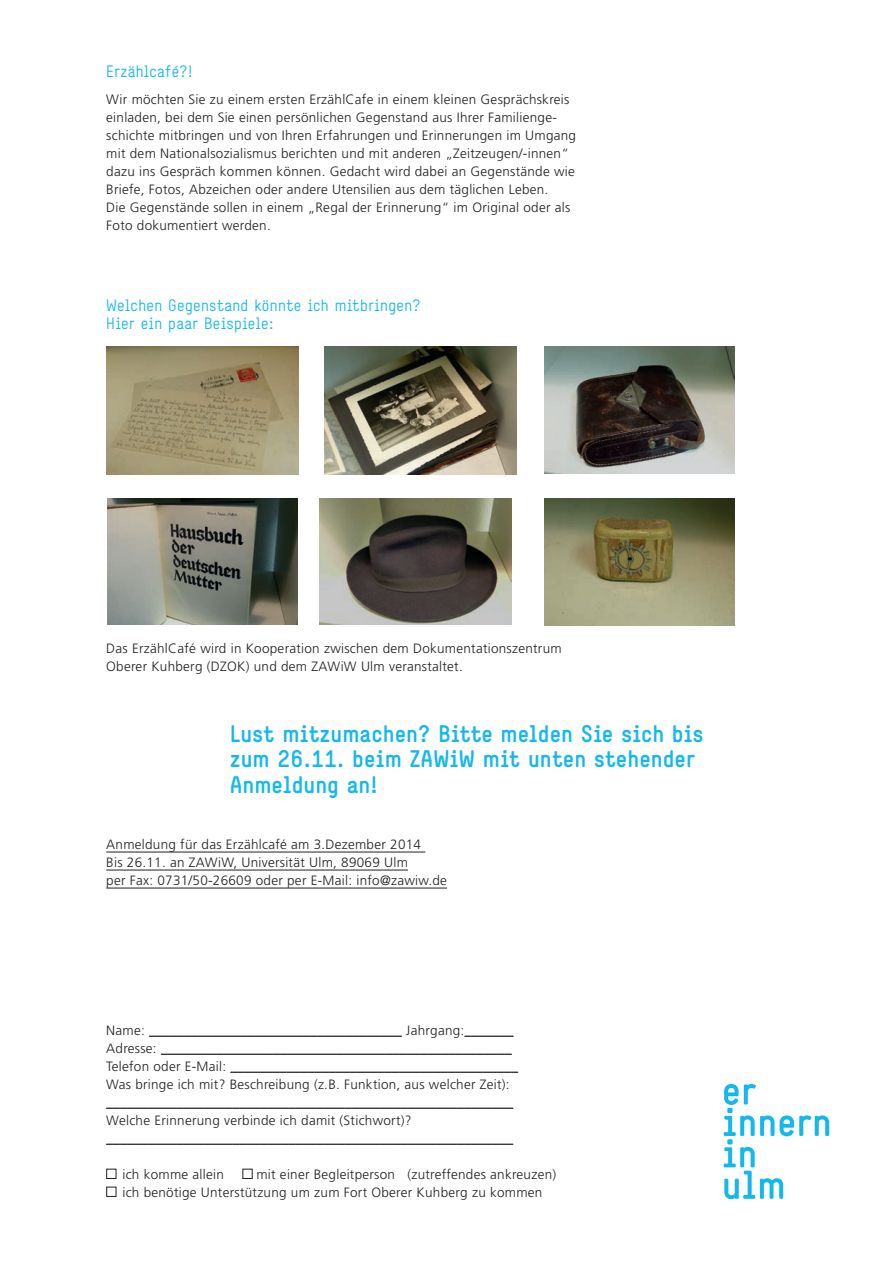
<style>
.page{position:relative;width:893px;height:1263px;background:#fff}
.page>*{position:absolute;margin:0;border:0;box-sizing:border-box;transform-origin:0 0}
.t1{font:24px/25.5px "Simple Koeln Bonn Bold TF";color:#15b8ec}
.t2{font:16.5px/18px "Simple Koeln Bonn";letter-spacing:.02em;color:#15b8ec}
.t3{font:300 13.5px/18px "Frutiger";letter-spacing:.02em;color:#231f20}
</style>
<div class="page">
<svg style="left:724px;top:1084px;width:105px;height:115px"></svg>
<hr style="left:149px;top:1036px;width:253px;height:1px;background:#231f20">
<hr style="left:465px;top:1036px;width:48px;height:1px;background:#231f20">
<hr style="left:161px;top:1054px;width:351px;height:1px;background:#231f20">
<hr style="left:230px;top:1072px;width:288px;height:1px;background:#231f20">
<hr style="left:106px;top:1108px;width:407px;height:1px;background:#231f20">
<hr style="left:106px;top:1144px;width:407px;height:1px;background:#231f20">
<img style="left:106px;top:347px;width:192px;height:127px">
<img style="left:325px;top:347px;width:192px;height:127px">
<img style="left:544px;top:347px;width:191px;height:127px">
<img style="left:107px;top:498px;width:191px;height:126px">
<img style="left:319px;top:498px;width:192px;height:126px">
<img style="left:544px;top:498px;width:191px;height:128px">
<hr style="left:106px;top:852px;width:319px;height:1px;background:#231f20">
<hr style="left:106px;top:870px;width:302px;height:1px;background:#231f20">
<hr style="left:106px;top:888px;width:341px;height:1px;background:#231f20">
<div style="left:106px;top:1169px;width:10px;height:10px;border:1px solid #231f20"></div>
<div style="left:242px;top:1169px;width:11px;height:10px;border:1px solid #231f20"></div>
<div style="left:106px;top:1187px;width:10px;height:10px;border:1px solid #231f20"></div>
<p class="t2" style="left:106px;top:62px;width:88px">Erzählcafé?!</p>
<p class="t3" style="left:106px;top:90px;width:471px">Wir möchten Sie zu einem ersten ErzählCafe in einem kleinen Gesprächskreis einladen, bei dem Sie einen persönlichen Gegenstand aus Ihrer Familienge&shy;schichte mitbringen und von Ihren Erfahrungen und Erinnerungen im Umgang mit dem Nationalsozialismus berichten und mit anderen „Zeitzeugen/-innen“ dazu ins Gespräch kommen können. Gedacht wird dabei an Gegenstände wie Briefe, Fotos, Abzeichen oder andere Utensilien aus dem täglichen Leben.<br>Die Gegenstände sollen in einem „Regal der Erinnerung“ im Original oder als Foto dokumentiert werden.</p>
<p class="t2" style="left:106px;top:296px;width:316px">Welchen Gegenstand könnte ich mitbringen?<br>Hier ein paar Beispiele:</p>
<p class="t3" style="left:106px;top:639px;width:457px">Das ErzählCafé wird in Kooperation zwischen dem Dokumentationszentrum<br>Oberer Kuhberg (DZOK) und dem ZAWiW Ulm veranstaltet.</p>
<h1 class="t1" style="left:230px;top:720px;width:475px">Lust mitzumachen? Bitte melden Sie sich bis zum 26.11. beim ZAWiW mit unten stehender<br>Anmeldung an!</h1>
<p class="t3" style="left:106px;top:836px;width:342px">Anmeldung für das Erzählcafé am 3.Dezember 2014<br>Bis 26.11. an ZAWiW, Universität Ulm, 89069 Ulm<br>per Fax: 0731/50-26609 oder per E-Mail: info@zawiw.de</p>
<p class="t3" style="left:106px;top:1021px;width:413px">Name: ____________________________________ Jahrgang:_______ Adresse: __________________________________________________ Telefon oder E-Mail: _________________________________________ Was bringe ich mit? Beschreibung (z.B. Funktion, aus welcher Zeit): __________________________________________________________ Welche Erinnerung verbinde ich damit (Stichwort)? __________________________________________________________</p>
<p class="t3" style="left:122px;top:1165px;width:103px">ich komme allein</p>
<p class="t3" style="left:122px;top:1165px;width:435px;text-indent:134px">mit einer Begleitperson (zutreffendes ankreuzen) ich benötige Unterstützung um zum Fort Oberer Kuhberg zu kommen</p>
</div>
